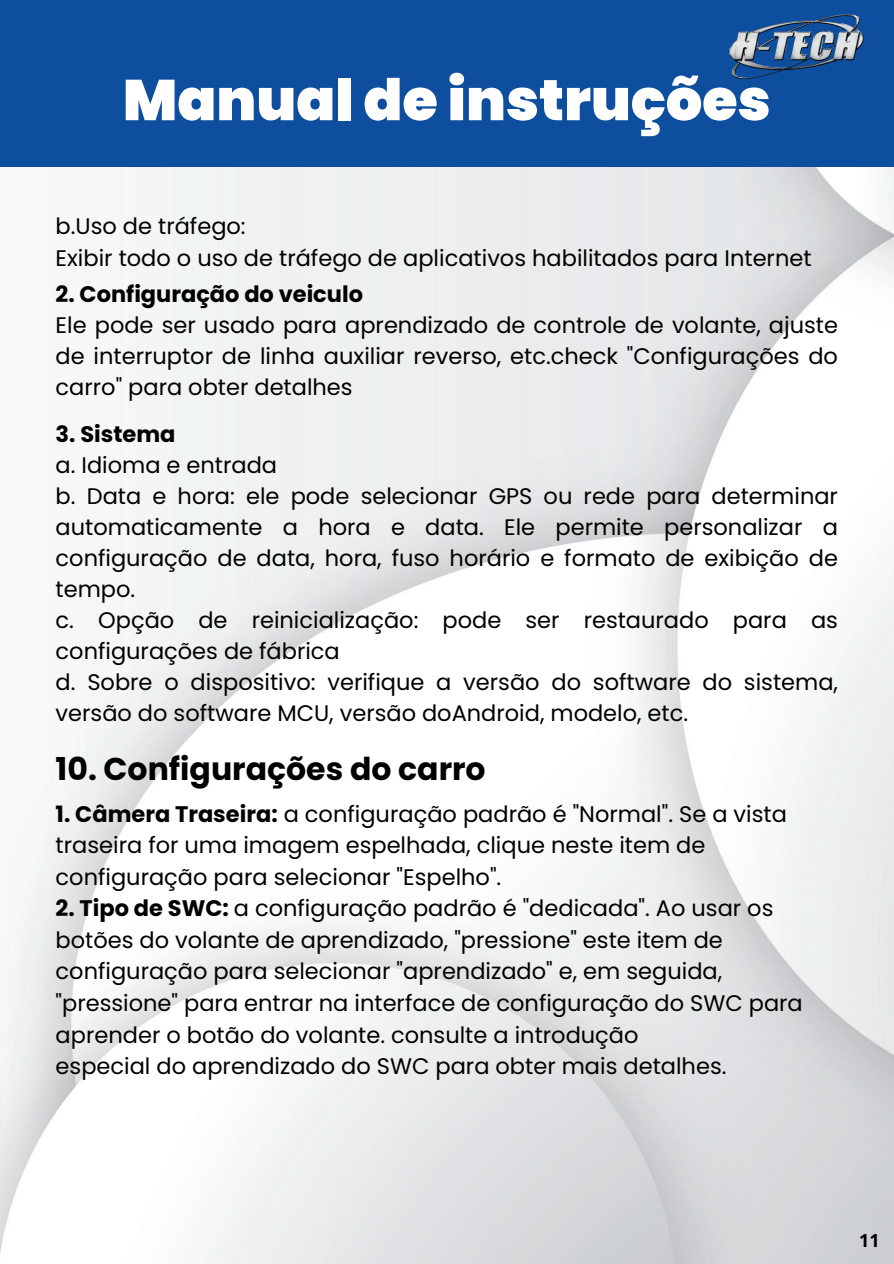
<style>
.page{position:relative;width:894px;height:1264px;background:#fff}
.page>*{position:absolute;margin:0;border:0;box-sizing:border-box;transform-origin:0 0}
.t1{font:900 57.3px "Poppins";color:#fff}
.t2{font:700 31.5px "Poppins";color:#000}
.t3{font:22.5px/31px "Poppins";color:#000}
.t4{font:700 22.5px "Poppins";color:#000}
.t5{font:700 18px "Open Sans";color:#000}
.s1{font-weight:700}
</style>
<div class="page">
<img style="left:0;top:166px;width:893px;height:1097px">
<div style="left:0;top:0;width:893px;height:166px;background:#0d4f9e"></div>
<img style="left:729px;top:14px;width:135px;height:65px">
<h1 class="t1" style="left:123px;top:67px;width:649px">Manual de instruções</h1>
<p class="t3" style="left:56px;top:211px;width:757px;line-height:31.5px">b.Uso de tráfego:<br>Exibir todo o uso de tráfego de aplicativos habilitados para Internet</p>
<p class="t4" style="left:56px;top:281px;width:309px">2. Configuração do veiculo</p>
<p class="t3" style="left:56px;top:310px;width:783px;text-align:justify">Ele pode ser usado para aprendizado de controle de volante, ajuste de interruptor de linha auxiliar reverso, etc.check "Configurações do carro" para obter detalhes</p>
<p class="t4" style="left:56px;top:421px;width:121px">3. Sistema</p>
<p class="t3" style="left:56px;top:450px;width:783px">a. Idioma e entrada<br>b. Data e hora: ele pode selecionar GPS ou rede para determinar automaticamente a hora e data. Ele permite personalizar a configuração de data, hora, fuso horário e formato de exibição de tempo.<br>c. Opção de reinicialização: pode ser restaurado para as configurações de fábrica<br>d. Sobre o dispositivo: verifique a versão do software do sistema, versão do software MCU, versão doAndroid, modelo, etc.</p>
<h2 class="t2" style="left:56px;top:750px;width:431px">10. Configurações do carro</h2>
<p class="t3" style="left:56px;top:798px;width:732px;line-height:31.5px"><span class="s1">1. Câmera Traseira:</span> a configuração padrão é "Normal". Se a vista traseira for uma imagem espelhada, clique neste item de configuração para selecionar "Espelho".</p>
<p class="t3" style="left:56px;top:892px;width:748px;line-height:31.5px"><span class="s1">2. Tipo de SWC:</span> a configuração padrão é "dedicada". Ao usar os botões do volante de aprendizado, "pressione" este item de configuração para selecionar "aprendizado" e, em seguida, "pressione" para entrar na interface de configuração do SWC para aprender o botão do volante. consulte a introdução<br>especial do aprendizado do SWC para obter mais detalhes.</p>
<p class="t5" style="left:859px;top:1227px;width:22px">11</p>
</div>
